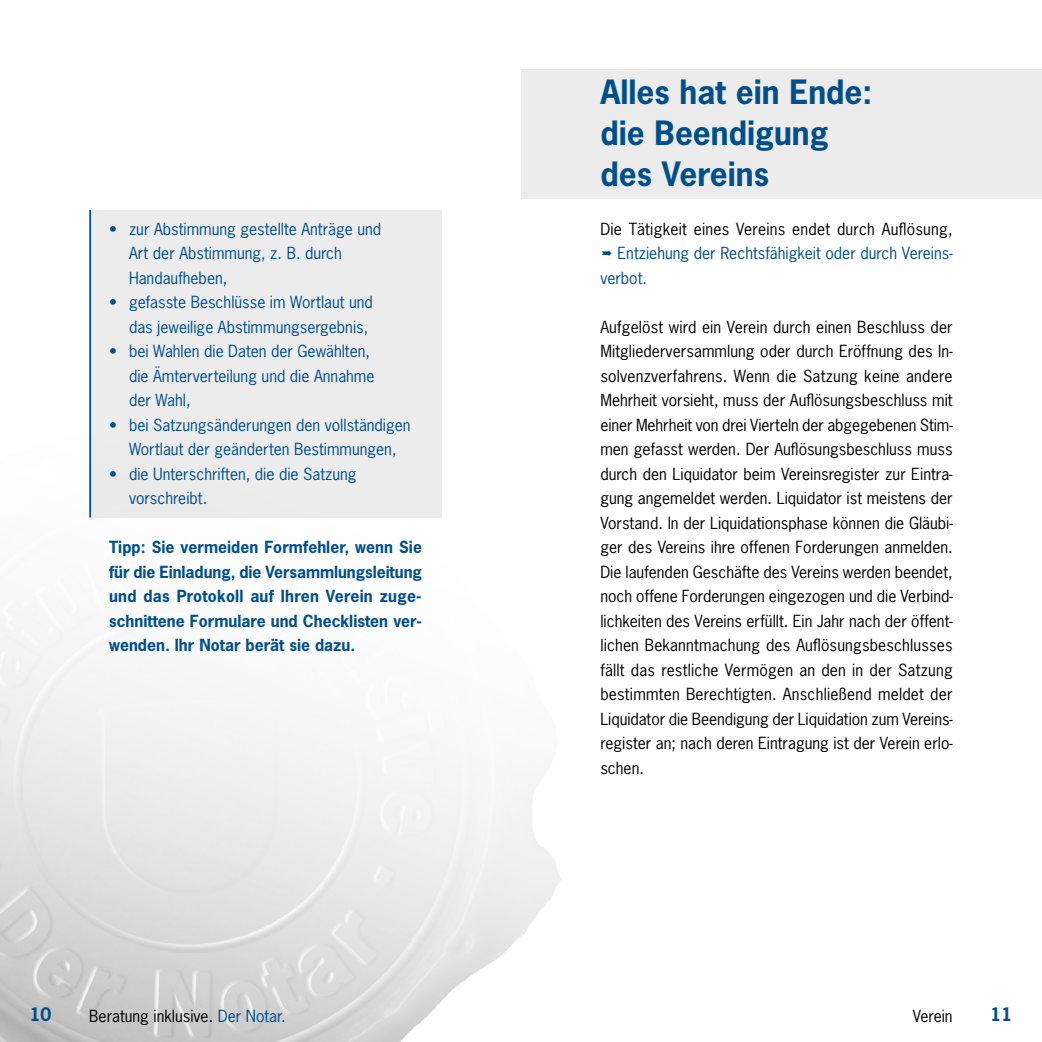
<style>
.page{position:relative;width:1042px;height:1042px;background:#fff}
.page>*{position:absolute;margin:0;border:0;box-sizing:border-box;transform-origin:0 0}
.t1{font:700 31.5px/40.9px "News Gothic Std";color:#004f8b}
.t2{font:700 17.5px "News Gothic Std";color:#004f8b}
.t3{font:15.75px/24.5px "News Gothic Std";color:#000;text-align:justify}
.t4{font:15.75px/24.5px "News Gothic Std";color:#004f8b}
.t5{font:700 15.75px/24.5px "News Gothic Std";color:#004f8b;text-align:justify}
.s1{color:#004f8b}
</style>
<div class="page">
<div style="left:521px;top:69px;width:521px;height:129px;background:#ececed"></div>
<div style="left:89px;top:210px;width:352px;height:307px;background:#ececed"></div>
<hr style="left:89px;top:210px;width:2px;height:307px;background:#004f8b">
<img style="left:0;top:422px;width:397px;height:620px">
<p class="t4" style="left:129px;top:216px;width:254px;text-indent:-20px">• zur Abstimmung gestellte Anträge und<br>Art der Abstimmung, z. B. durch<br>Handaufheben,</p>
<p class="t4" style="left:109px;top:290px;width:265px;text-align:right">• gefasste Beschlüsse im Wortlaut und das jeweilige Abstimmungsergebnis,</p>
<p class="t4" style="left:129px;top:339px;width:247px;text-indent:-20px">• bei Wahlen die Daten der Gewählten, die Ämterverteilung und die Annahme der Wahl,</p>
<p class="t4" style="left:109px;top:412px;width:303px;text-align:center">• bei Satzungsänderungen den vollständigen<br>Wortlaut der geänderten Bestimmungen,</p>
<p class="t4" style="left:129px;top:461px;width:229px;text-indent:-20px">• die Unterschriften, die die Satzung vorschreibt.</p>
<p class="t5" style="left:109px;top:535px;width:314px">Tipp: Sie vermeiden Formfehler, wenn Sie für die Einladung, die Versammlungsleitung und das Protokoll auf Ihren Verein zuge&shy;schnittene Formulare und Checklisten ver&shy;wenden. Ihr Notar berät sie dazu.</p>
<h1 class="t1" style="left:600px;top:71px;width:273px">Alles hat ein Ende: die Beendigung des Vereins</h1>
<p class="t3" style="left:600px;top:216px;width:354px">Die Tätigkeit eines Vereins endet durch Auflösung,</p>
<p class="t4" style="left:600px;top:241px;width:354px;text-indent:17px">Entziehung der Rechtsfähigkeit oder durch Vereins&shy;verbot.</p>
<p class="t3" style="left:600px;top:314px;width:354px">Aufgelöst wird ein Verein durch einen Beschluss der Mitgliederversammlung oder durch Eröffnung des In&shy;solvenzverfahrens. Wenn die Satzung keine andere Mehrheit vorsieht, muss der Auflösungsbeschluss mit einer Mehrheit von drei Vierteln der abgegebenen Stim&shy;men gefasst werden. Der Auflösungsbeschluss muss durch den Liquidator beim Vereinsregister zur Eintra&shy;gung angemeldet werden. Liquidator ist meistens der Vorstand. In der Liquidationsphase können die Gläubi&shy;ger des Vereins ihre offenen Forderungen anmelden.<br>Die laufenden Geschäfte des Vereins werden beendet, noch offene Forderungen eingezogen und die Verbind&shy;lichkeiten des Vereins erfüllt. Ein Jahr nach der öffent&shy;lichen Bekanntmachung des Auflösungsbeschlusses fällt das restliche Vermögen an den in der Satzung bestimmten Berechtigten. Anschließend meldet der Liquidator die Beendigung der Liquidation zum Vereins&shy;register an; nach deren Eintragung ist der Verein erlo&shy;schen.</p>
<p class="t2" style="left:30px;top:1002px;width:23px">10</p>
<p class="t3" style="left:89px;top:1003px;width:198px">Beratung inklusive. <span class="s1">Der Notar.</span></p>
<p class="t3" style="left:913px;top:1003px;width:41px">Verein</p>
<p class="t2" style="left:990px;top:1002px;width:23px">11</p>
</div>
